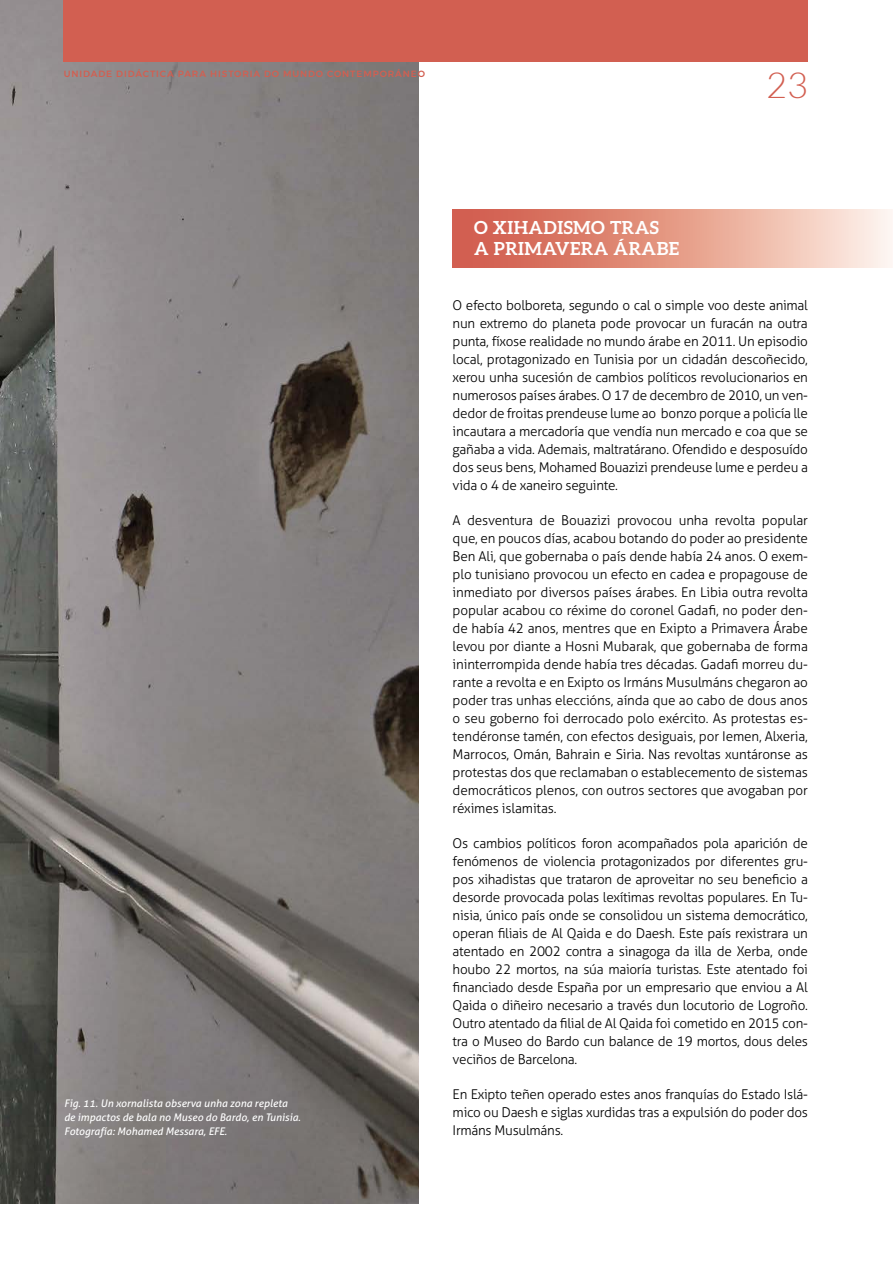
<style>
.page{position:relative;width:893px;height:1263px;background:#fff}
.page>*{position:absolute;margin:0;border:0;box-sizing:border-box;transform-origin:0 0}
.t1{font:300 36px "Lato";color:#d25f51}
.t2{font:700 18px/21px "Aleo";letter-spacing:.025em;color:#fff}
.credit_text{font:300 13.5px/18px "Aller";letter-spacing:-.02em;color:#000;text-align:justify}
.credit_text-2{font:italic 10.5px/14.1px "Aller";color:#fff}
.t3{font:500 9px "Montserrat";letter-spacing:.1em;color:#d25f51}
</style>
<div class="page">
<img style="left:0;top:0;width:419px;height:1203px">
<svg style="left:453px;top:210px;width:439px;height:57px;background:#e59f8e"></svg>
<div style="left:64px;top:0;width:744px;height:62px;background:#d25f51"></div>
<p class="t3" style="left:64px;top:66px;width:363px">UNIDADE DIDÁCTICA PARA HISTORIA DO MUNDO CONTEMPORÁNEO</p>
<h1 class="t1" style="left:766px;top:66px;width:43px">23</h1>
<p class="credit_text-2" style="left:64px;top:1096px;width:238px">Fig. 11. Un xornalista observa unha zona repleta de impactos de bala no Museo do Bardo, en Tunisia.<br>Fotografía: Mohamed Messara, EFE.</p>
<p class="t2" style="left:474px;top:217px;width:206px">O XIHADISMO TRAS<br>A PRIMAVERA ÁRABE</p>
<p class="credit_text" style="left:453px;top:296px;width:357px">O efecto bolboreta, segundo o cal o simple voo deste animal nun extremo do planeta pode provocar un furacán na outra punta, fíxose realidade no mundo árabe en 2011. Un episodio local, protagonizado en Tunisia por un cidadán descoñecido, xerou unha sucesión de cambios políticos revolucionarios en numerosos países árabes. O 17 de decembro de 2010, un ven&shy;dedor de froitas prendeuse lume ao bonzo porque a policía lle incautara a mercadoría que vendía nun mercado e coa que se gañaba a vida. Ademais, maltratárano. Ofendido e desposuído dos seus bens, Mohamed Bouazizi prendeuse lume e perdeu a vida o 4 de xaneiro seguinte.</p>
<p class="credit_text" style="left:453px;top:511px;width:357px">A desventura de Bouazizi provocou unha revolta popular que, en poucos días, acabou botando do poder ao presidente Ben Ali, que gobernaba o país dende había 24 anos. O exem&shy;plo tunisiano provocou un efecto en cadea e propagouse de inmediato por diversos países árabes. En Libia outra revolta popular acabou co réxime do coronel Gadafi, no poder den&shy;de había 42 anos, mentres que en Exipto a Primavera Árabe levou por diante a Hosni Mubarak, que gobernaba de forma ininterrompida dende había tres décadas. Gadafi morreu du&shy;rante a revolta e en Exipto os Irmáns Musulmáns chegaron ao poder tras unhas eleccións, aínda que ao cabo de dous anos o seu goberno foi derrocado polo exército. As protestas es&shy;tendéronse tamén, con efectos desiguais, por Iemen, Alxeria, Marrocos, Omán, Bahrain e Siria. Nas revoltas xuntáronse as protestas dos que reclamaban o establecemento de sistemas democráticos plenos, con outros sectores que avogaban por réximes islamitas.</p>
<p class="credit_text" style="left:453px;top:834px;width:357px">Os cambios políticos foron acompañados pola aparición de fenómenos de violencia protagonizados por diferentes gru&shy;pos xihadistas que trataron de aproveitar no seu beneficio a desorde provocada polas lexítimas revoltas populares. En Tu&shy;nisia, único país onde se consolidou un sistema democrático, operan filiais de Al Qaida e do Daesh. Este país rexistrara un atentado en 2002 contra a sinagoga da illa de Xerba, onde houbo 22 mortos, na súa maioría turistas. Este atentado foi financiado desde España por un empresario que enviou a Al Qaida o diñeiro necesario a través dun locutorio de Logroño.<br>Outro atentado da filial de Al Qaida foi cometido en 2015 con&shy;tra o Museo do Bardo cun balance de 19 mortos, dous deles veciños de Barcelona.</p>
<p class="credit_text" style="left:453px;top:1085px;width:357px">En Exipto teñen operado estes anos franquías do Estado Islá&shy;mico ou Daesh e siglas xurdidas tras a expulsión do poder dos Irmáns Musulmáns.</p>
</div>
